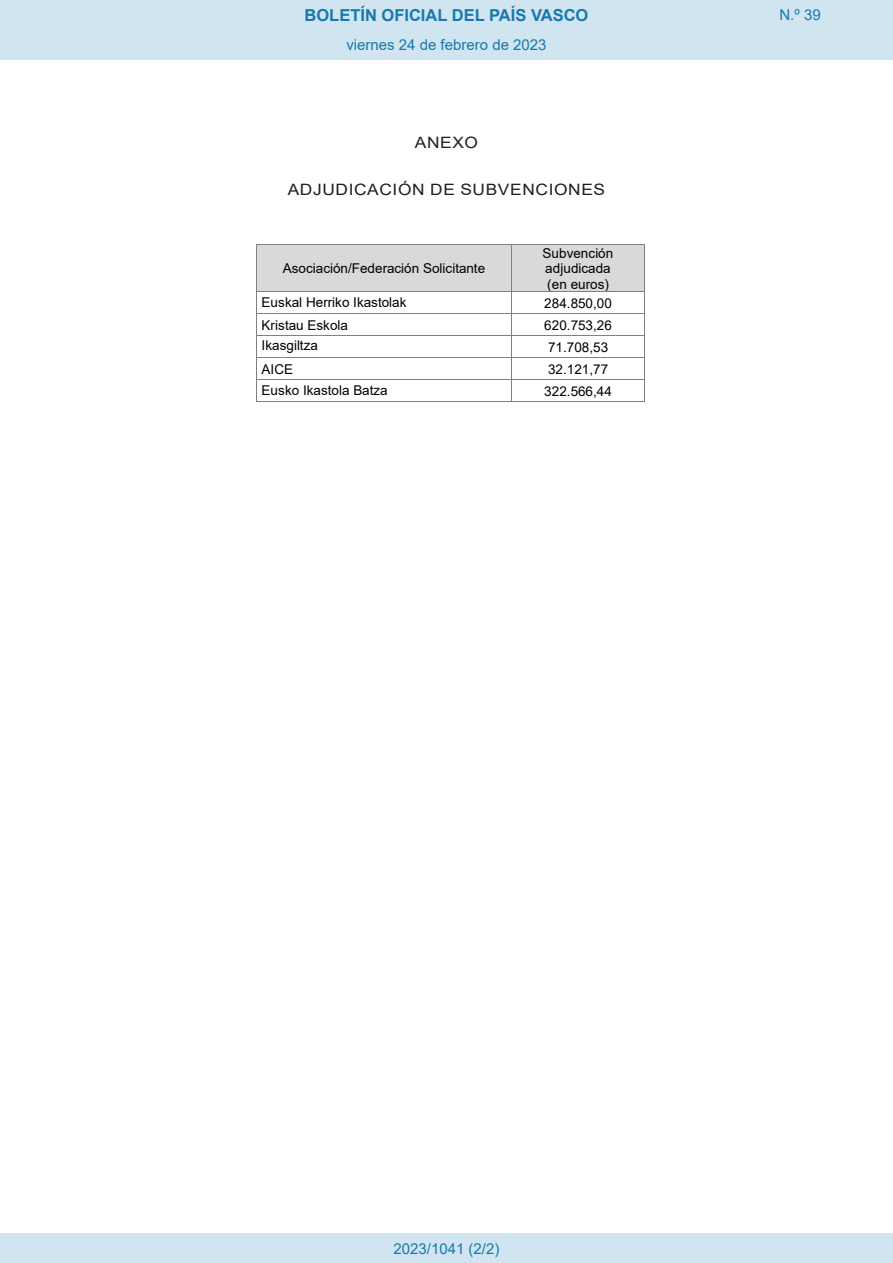
<style>
.page{position:relative;width:893px;height:1263px;background:#fff}
.page>*{position:absolute;margin:0;border:0;box-sizing:border-box;transform-origin:0 0}
.t1{font:700 16.5px "Arial";color:#1879ad}
.BOPVClave{font:15.6px "Arial";letter-spacing:.035em;color:#231f20;scale:1.11 1}
.Paginacion_Centro{font:15px "Arial";color:#1879ad}
.t2{font:13.5px/15.5px "Arial";letter-spacing:.005em;color:#000}
</style>
<div class="page">
<div style="left:0;top:0;width:893px;height:60px;background:#d0e5f0"></div>
<div style="left:0;top:1233px;width:893px;height:30px;background:#d0e5f0"></div>
<div style="left:257px;top:245px;width:254px;height:47px;background:#d9d9d9"></div>
<div style="left:512px;top:245px;width:132px;height:47px;background:#d9d9d9"></div>
<hr style="left:257px;top:244px;width:254px;height:1px;background:#808080">
<hr style="left:512px;top:244px;width:132px;height:1px;background:#808080">
<hr style="left:256px;top:245px;width:1px;height:47px;background:#808080">
<hr style="left:511px;top:245px;width:1px;height:47px;background:#808080">
<hr style="left:644px;top:245px;width:1px;height:47px;background:#808080">
<hr style="left:257px;top:292px;width:254px;height:1px;background:#808080">
<hr style="left:512px;top:292px;width:132px;height:1px;background:#808080">
<hr style="left:257px;top:314px;width:254px;height:1px;background:#808080">
<hr style="left:512px;top:314px;width:132px;height:1px;background:#808080">
<hr style="left:257px;top:335px;width:254px;height:1px;background:#808080">
<hr style="left:512px;top:335px;width:132px;height:1px;background:#808080">
<hr style="left:257px;top:357px;width:254px;height:1px;background:#808080">
<hr style="left:512px;top:357px;width:132px;height:1px;background:#808080">
<hr style="left:257px;top:379px;width:254px;height:1px;background:#808080">
<hr style="left:512px;top:379px;width:132px;height:1px;background:#808080">
<svg style="left:256px;top:292px;width:1px;height:110px"></svg>
<hr style="left:257px;top:401px;width:254px;height:1px;background:#808080">
<svg style="left:511px;top:292px;width:1px;height:110px"></svg>
<hr style="left:512px;top:401px;width:132px;height:1px;background:#808080">
<svg style="left:644px;top:292px;width:1px;height:110px"></svg>
<p class="t1" style="left:305px;top:3px;width:285px">BOLETÍN OFICIAL DEL PAÍS VASCO</p>
<p class="Paginacion_Centro" style="left:346px;top:35px;width:202px">viernes 24 de febrero de 2023</p>
<p class="BOPVClave" style="left:415px;top:132px;width:58px">ANEXO</p>
<p class="BOPVClave" style="left:288px;top:178px;width:287px">ADJUDICACIÓN DE SUBVENCIONES</p>
<p class="t2" style="left:283px;top:260px;width:204px">Asociación/Federación Solicitante</p>
<p class="t2" style="left:543px;top:245px;width:72px">Subvención adjudicada (en euros)</p>
<p class="t2" style="left:262px;top:294px;width:146px">Euskal Herriko Ikastolak</p>
<p class="t2" style="left:544px;top:295px;width:69px">284.850,00</p>
<p class="t2" style="left:262px;top:317px;width:88px">Kristau Eskola</p>
<p class="t2" style="left:544px;top:317px;width:69px">620.753,26</p>
<p class="t2" style="left:262px;top:338px;width:58px">Ikasgiltza</p>
<p class="t2" style="left:548px;top:339px;width:62px">71.708,53</p>
<p class="t2" style="left:262px;top:361px;width:33px">AICE</p>
<p class="t2" style="left:548px;top:361px;width:62px">32.121,77</p>
<p class="t2" style="left:262px;top:382px;width:128px">Eusko Ikastola Batza</p>
<p class="t2" style="left:544px;top:383px;width:69px">322.566,44</p>
<p class="Paginacion_Centro" style="left:779px;top:5px;width:43px">N.º 39</p>
<p class="Paginacion_Centro" style="left:393px;top:1238px;width:107px">2023/1041 (2/2)</p>
</div>
